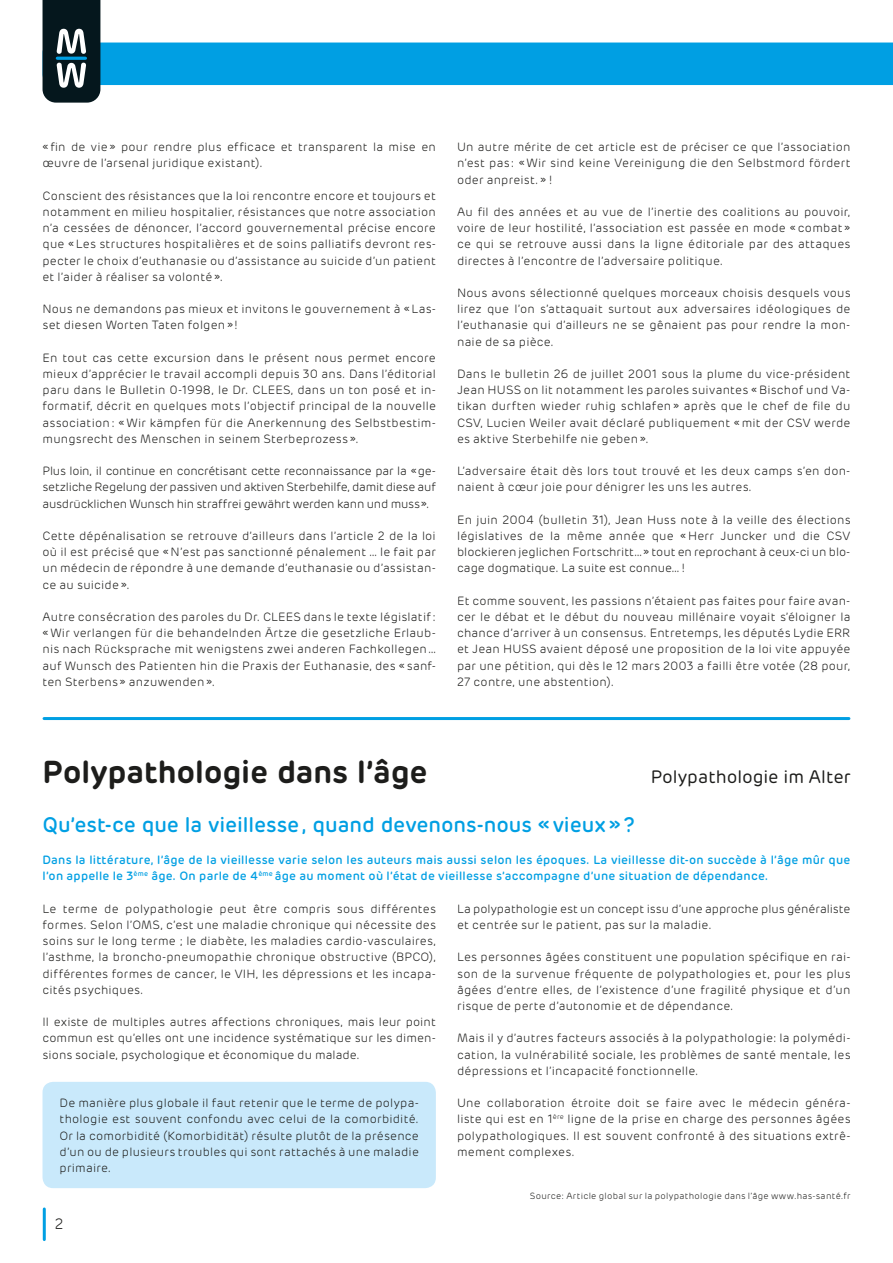
<style>
.page{position:relative;width:893px;height:1263px;background:#fff}
.page>*{position:absolute;margin:0;border:0;box-sizing:border-box;transform-origin:0 0}
.t1{font:600 31.5px "Rubrik";color:#1d1d1b}
.t2{font:500 21px "Rubrik";color:#009fe3}
.t3{font:18px "Rubrik";color:#1d1d1b}
.t4{font:300 15px "Rubrik";color:#1d1d1b}
.t5{font:300 12px/16.2px "Rubrik";letter-spacing:.02em;color:#1d1d1b;text-align:justify}
.t6{font:500 12px/16.2px "Rubrik";letter-spacing:.02em;color:#009fe3}
.t7{font:300 9px "Rubrik";letter-spacing:.035em;color:#1d1d1b}
</style>
<div class="page">
<div style="left:43px;top:1082px;width:393px;height:106px;background:#c9e9fb;border-radius:11px"></div>
<svg style="left:43px;top:0;width:850px;height:103px"></svg>
<hr style="left:57px;top:57px;width:28px;height:3px;background:#009fe3">
<hr style="left:43px;top:1209px;width:3px;height:30px;background:#009fe3">
<hr style="left:44px;top:717px;width:805px;height:3px;background:#009fe3">
<p class="t5" style="left:43px;top:139px;width:395px">«fin de vie» pour rendre plus efficace et transparent la mise en œuvre de l’arsenal juridique existant).</p>
<p class="t5" style="left:43px;top:188px;width:395px">Conscient des résistances que la loi rencontre encore et toujours et notamment en milieu hospitalier, résistances que notre association n’a cessées de dénoncer, l’accord gouvernemental précise encore que «Les structures hospitalières et de soins palliatifs devront res&shy;pecter le choix d’euthanasie ou d’assistance au suicide d’un patient et l’aider à réaliser sa volonté».</p>
<p class="t5" style="left:43px;top:301px;width:395px">Nous ne demandons pas mieux et invitons le gouvernement à «Las&shy;set diesen Worten Taten folgen»!</p>
<p class="t5" style="left:42px;top:350px;width:395px">En tout cas cette excursion dans le présent nous permet encore mieux d’apprécier le travail accompli depuis 30 ans. Dans l’éditorial paru dans le Bulletin 0-1998, le Dr. CLEES, dans un ton posé et in&shy;formatif, décrit en quelques mots l’objectif principal de la nouvelle association: «Wir kämpfen für die Anerkennung des Selbstbestim&shy;mungsrecht des Menschen in seinem Sterbeprozess».</p>
<p class="t5" style="left:42px;top:463px;width:395px">Plus loin, il continue en concrétisant cette reconnaissance par la «ge&shy;setzliche Regelung der passiven und aktiven Sterbehilfe, damit diese auf ausdrücklichen Wunsch hin straffrei gewährt werden kann und muss».</p>
<p class="t5" style="left:42px;top:528px;width:395px">Cette dépénalisation se retrouve d’ailleurs dans l’article 2 de la loi où il est précisé que «N’est pas sanctionné pénalement … le fait par un médecin de répondre à une demande d’euthanasie ou d’assistan&shy;ce au suicide».</p>
<p class="t5" style="left:42px;top:609px;width:395px">Autre consécration des paroles du Dr. CLEES dans le texte législatif: «Wir verlangen für die behandelnden Ärtze die gesetzliche Erlaub&shy;nis nach Rücksprache mit wenigstens zwei anderen Fachkollegen… auf Wunsch des Patienten hin die Praxis der Euthanasie, des «sanf&shy;ten Sterbens» anzuwenden».</p>
<p class="t5" style="left:457px;top:139px;width:395px">Un autre mérite de cet article est de préciser ce que l’association n’est pas: «Wir sind keine Vereinigung die den Selbstmord fördert oder anpreist.» !</p>
<p class="t5" style="left:457px;top:204px;width:395px">Au fil des années et au vue de l’inertie des coalitions au pouvoir, voire de leur hostilité, l’association est passée en mode «combat» ce qui se retrouve aussi dans la ligne éditoriale par des attaques directes à l’encontre de l’adversaire politique.</p>
<p class="t5" style="left:457px;top:285px;width:395px">Nous avons sélectionné quelques morceaux choisis desquels vous lirez que l’on s’attaquait surtout aux adversaires idéologiques de l’euthanasie qui d’ailleurs ne se gênaient pas pour rendre la mon&shy;naie de sa pièce.</p>
<p class="t5" style="left:457px;top:366px;width:395px">Dans le bulletin 26 de juillet 2001 sous la plume du vice-président Jean HUSS on lit notamment les paroles suivantes «Bischof und Va&shy;tikan durften wieder ruhig schlafen» après que le chef de file du CSV, Lucien Weiler avait déclaré publiquement «mit der CSV werde es aktive Sterbehilfe nie geben».</p>
<p class="t5" style="left:457px;top:463px;width:395px">L’adversaire était dès lors tout trouvé et les deux camps s’en don&shy;naient à cœur joie pour dénigrer les uns les autres.</p>
<p class="t5" style="left:457px;top:512px;width:395px">En juin 2004 (bulletin 31), Jean Huss note à la veille des élections législatives de la même année que «Herr Juncker und die CSV blockieren jeglichen Fortschritt…» tout en reprochant à ceux-ci un blo&shy;cage dogmatique. La suite est connue… !</p>
<p class="t5" style="left:457px;top:593px;width:395px">Et comme souvent, les passions n’étaient pas faites pour faire avan&shy;cer le débat et le début du nouveau millénaire voyait s’éloigner la chance d’arriver à un consensus. Entretemps, les députés Lydie ERR et Jean HUSS avaient déposé une proposition de la loi vite appuyée par une pétition, qui dès le 12 mars 2003 a failli être votée (28 pour, 27 contre, une abstention).</p>
<h1 class="t1" style="left:43px;top:752px;width:386px">Polypathologie dans l’âge</h1>
<h3 class="t3" style="left:651px;top:766px;width:201px">Polypathologie im Alter</h3>
<h2 class="t2" style="left:43px;top:811px;width:594px">Qu’est-ce que la vieillesse, quand devenons-nous «vieux»?</h2>
<p class="t6" style="left:43px;top:852px;width:809px">Dans la littérature, l’âge de la vieillesse varie selon les auteurs mais aussi selon les époques. La vieillesse dit-on succède à l’âge mûr que l’on appelle le 3<sup>ème</sup> âge. On parle de 4<sup>ème</sup> âge au moment où l’état de vieillesse s’accompagne d’une situation de dépendance.</p>
<p class="t5" style="left:43px;top:901px;width:395px">Le terme de polypathologie peut être compris sous différentes formes. Selon l’OMS, c’est une maladie chronique qui nécessite des soins sur le long terme ; le diabète, les maladies cardio-vasculaires, l’asthme, la broncho-pneumopathie chronique obstructive (BPCO), différentes formes de cancer, le VIH, les dépressions et les incapa&shy;cités psychiques.</p>
<p class="t5" style="left:43px;top:1014px;width:395px">Il existe de multiples autres affections chroniques, mais leur point commun est qu’elles ont une incidence systématique sur les dimen&shy;sions sociale, psychologique et économique du malade.</p>
<p class="t5" style="left:60px;top:1095px;width:361px">De manière plus globale il faut retenir que le terme de polypa&shy;thologie est souvent confondu avec celui de la comorbidité.<br>Or la comorbidité (Komorbidität) résulte plutôt de la présence d’un ou de plusieurs troubles qui sont rattachés à une maladie primaire.</p>
<p class="t5" style="left:457px;top:901px;width:395px">La polypathologie est un concept issu d’une approche plus généraliste et centrée sur le patient, pas sur la maladie.</p>
<p class="t5" style="left:457px;top:949px;width:395px">Les personnes âgées constituent une population spécifique en rai&shy;son de la survenue fréquente de polypathologies et, pour les plus âgées d’entre elles, de l’existence d’une fragilité physique et d’un risque de perte d’autonomie et de dépendance.</p>
<p class="t5" style="left:457px;top:1030px;width:395px">Mais il y d’autres facteurs associés à la polypathologie: la polymédi&shy;cation, la vulnérabilité sociale, les problèmes de santé mentale, les dépressions et l’incapacité fonctionnelle.</p>
<p class="t5" style="left:457px;top:1095px;width:395px">Une collaboration étroite doit se faire avec le médecin généra&shy;liste qui est en 1<sup>ère</sup> ligne de la prise en charge des personnes âgées polypathologiques. Il est souvent confronté à des situations extrê&shy;mement complexes.</p>
<p class="t7" style="left:530px;top:1191px;width:322px">Source: Article global sur la polypathologie dans l’âge www.has-santé.fr</p>
<p class="t4" style="left:55px;top:1215px;width:10px">2</p>
</div>
